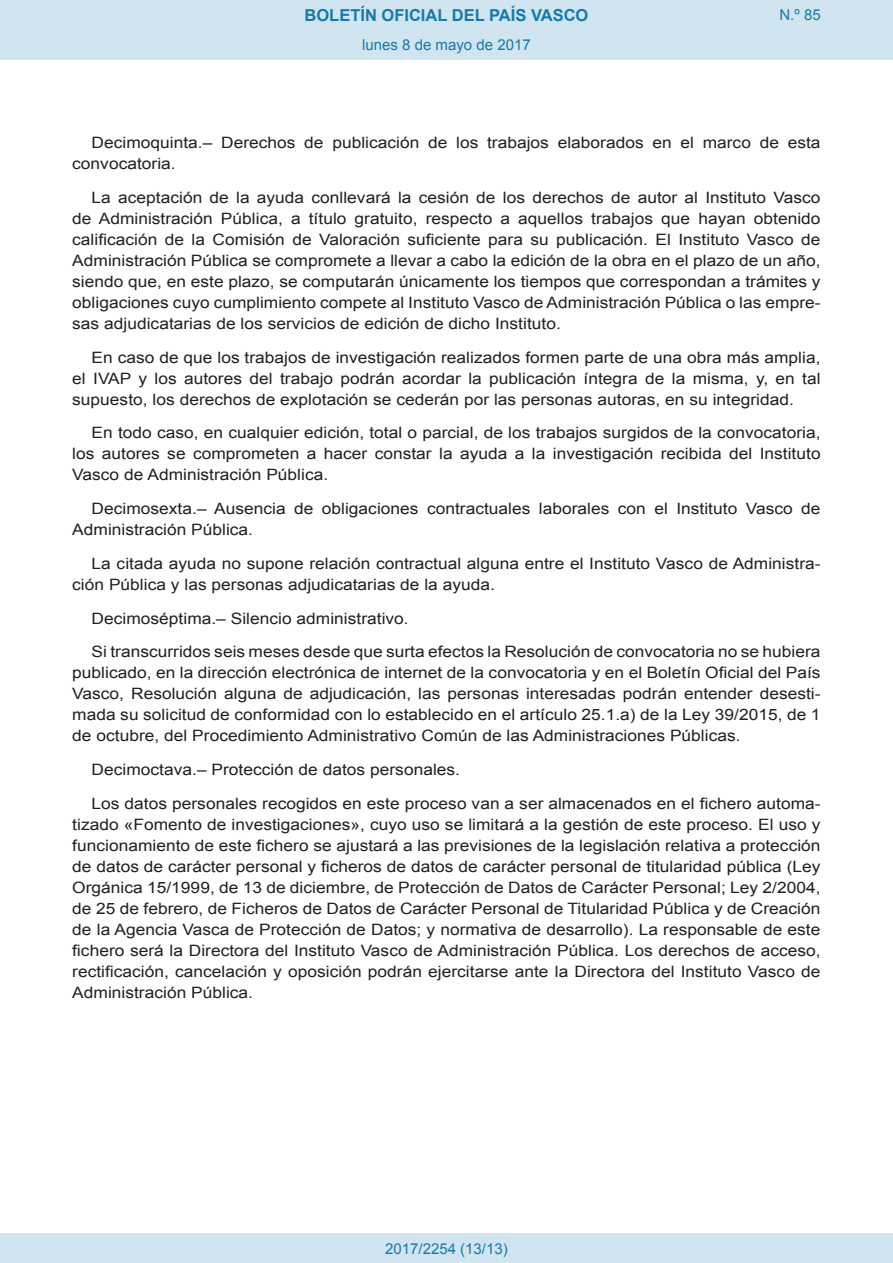
<style>
.page{position:relative;width:893px;height:1263px;background:#fff}
.page>*{position:absolute;margin:0;border:0;box-sizing:border-box;transform-origin:0 0}
.t1{font:700 16.5px "Arial";color:#1879ad}
.BOPVDetalle{font:15.6px/21px "Arial";color:#231f20;text-align:justify;scale:1.11 1}
.Paginacion_Centro{font:15px "Arial";color:#1879ad}
</style>
<div class="page">
<div style="left:0;top:0;width:893px;height:60px;background:#d0e5f0"></div>
<div style="left:0;top:1233px;width:893px;height:30px;background:#d0e5f0"></div>
<p class="t1" style="left:305px;top:4px;width:285px">BOLETÍN OFICIAL DEL PAÍS VASCO</p>
<p class="Paginacion_Centro" style="left:362px;top:35px;width:170px">lunes 8 de mayo de 2017</p>
<p class="Paginacion_Centro" style="left:779px;top:5px;width:43px">N.º 85</p>
<p class="BOPVDetalle" style="left:72px;top:132px;width:676px;text-indent:19px">Decimoquinta.– Derechos de publicación de los trabajos elaborados en el marco de esta convocatoria.</p>
<p class="BOPVDetalle" style="left:72px;top:187px;width:676px;text-indent:19px">La aceptación de la ayuda conllevará la cesión de los derechos de autor al Instituto Vasco de Administración Pública, a título gratuito, respecto a aquellos trabajos que hayan obtenido calificación de la Comisión de Valoración suficiente para su publicación. El Instituto Vasco de Administración Pública se compromete a llevar a cabo la edición de la obra en el plazo de un año, siendo que, en este plazo, se computarán únicamente los tiempos que correspondan a trámites y obligaciones cuyo cumplimiento compete al Instituto Vasco de Administración Pública o las empre&shy;sas adjudicatarias de los servicios de edición de dicho Instituto.</p>
<p class="BOPVDetalle" style="left:72px;top:347px;width:676px;text-indent:19px">En caso de que los trabajos de investigación realizados formen parte de una obra más amplia, el IVAP y los autores del trabajo podrán acordar la publicación íntegra de la misma, y, en tal supuesto, los derechos de explotación se cederán por las personas autoras, en su integridad.</p>
<p class="BOPVDetalle" style="left:72px;top:423px;width:676px;text-indent:19px">En todo caso, en cualquier edición, total o parcial, de los trabajos surgidos de la convocatoria, los autores se comprometen a hacer constar la ayuda a la investigación recibida del Instituto Vasco de Administración Pública.</p>
<p class="BOPVDetalle" style="left:72px;top:498px;width:676px;text-indent:19px">Decimosexta.– Ausencia de obligaciones contractuales laborales con el Instituto Vasco de<br>Administración Pública.</p>
<p class="BOPVDetalle" style="left:72px;top:553px;width:676px;text-indent:19px">La citada ayuda no supone relación contractual alguna entre el Instituto Vasco de Administra&shy;ción Pública y las personas adjudicatarias de la ayuda.</p>
<p class="BOPVDetalle" style="left:92px;top:608px;width:287px">Decimoséptima.– Silencio administrativo.</p>
<p class="BOPVDetalle" style="left:72px;top:642px;width:676px;text-indent:19px">Si transcurridos seis meses desde que surta efectos la Resolución de convocatoria no se hubiera publicado, en la dirección electrónica de internet de la convocatoria y en el Boletín Oficial del País Vasco, Resolución alguna de adjudicación, las personas interesadas podrán entender desesti&shy;mada su solicitud de conformidad con lo establecido en el artículo 25.1.a) de la Ley 39/2015, de 1 de octubre, del Procedimiento Administrativo Común de las Administraciones Públicas.</p>
<p class="BOPVDetalle" style="left:92px;top:759px;width:333px">Decimoctava.– Protección de datos personales.</p>
<p class="BOPVDetalle" style="left:72px;top:793px;width:676px;text-indent:19px">Los datos personales recogidos en este proceso van a ser almacenados en el fichero automa&shy;tizado «Fomento de investigaciones», cuyo uso se limitará a la gestión de este proceso. El uso y funcionamiento de este fichero se ajustará a las previsiones de la legislación relativa a protección de datos de carácter personal y ficheros de datos de carácter personal de titularidad pública (Ley Orgánica 15/1999, de 13 de diciembre, de Protección de Datos de Carácter Personal; Ley 2/2004, de 25 de febrero, de Ficheros de Datos de Carácter Personal de Titularidad Pública y de Creación de la Agencia Vasca de Protección de Datos; y normativa de desarrollo). La responsable de este fichero será la Directora del Instituto Vasco de Administración Pública. Los derechos de acceso, rectificación, cancelación y oposición podrán ejercitarse ante la Directora del Instituto Vasco de Administración Pública.</p>
<p class="Paginacion_Centro" style="left:385px;top:1238px;width:124px">2017/2254 (13/13)</p>
</div>
